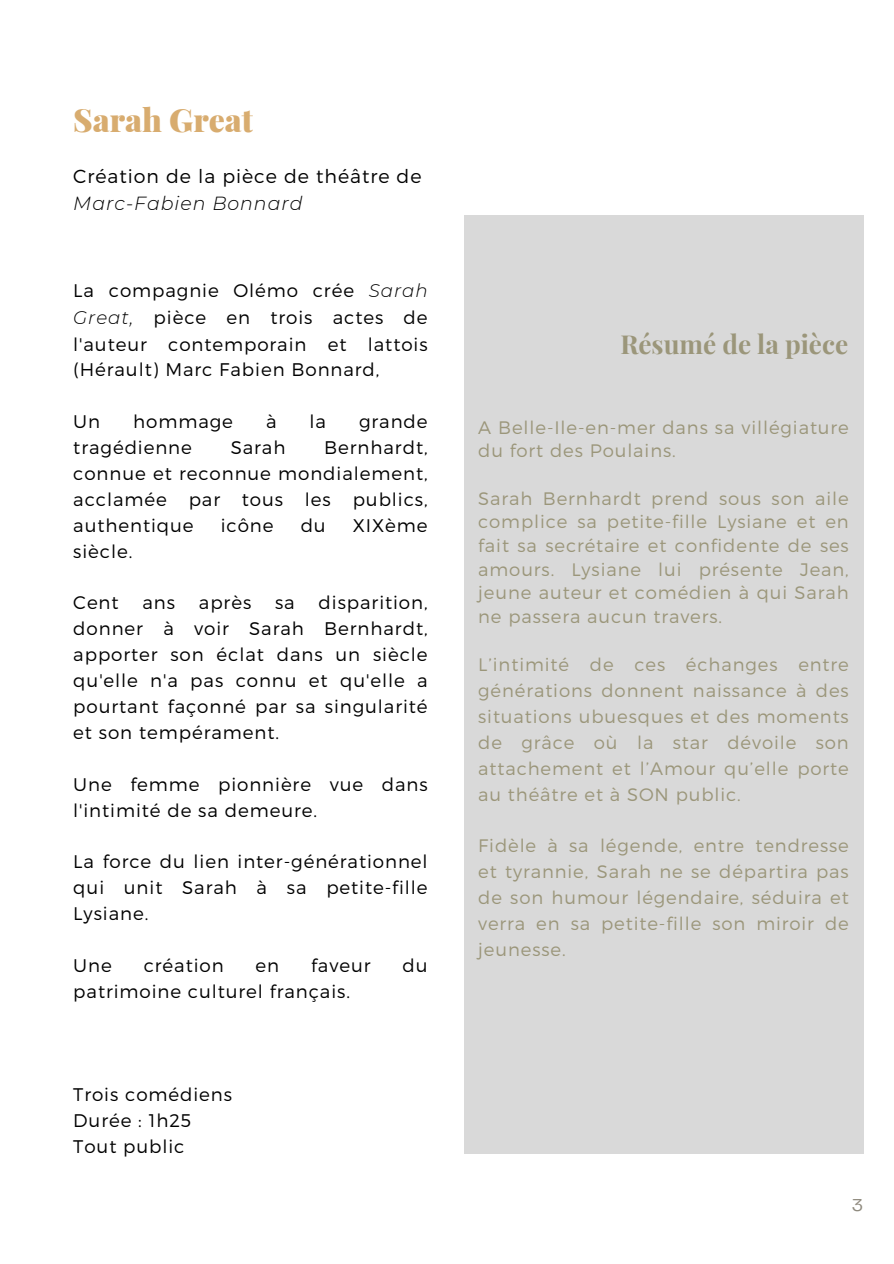
<style>
.page{position:relative;width:894px;height:1264px;background:#fff}
.page>*{position:absolute;margin:0;border:0;box-sizing:border-box;transform-origin:0 0}
.t1{font:900 31.95px "Playfair Display";color:#d8ac6f}
.t2{font:700 26.1px "Playfair Display";color:#9b967a}
.t3{font:300 18.9px "Montserrat";letter-spacing:.05em;color:#000}
.t4{font:italic 300 18.9px "Montserrat";letter-spacing:.05em;color:#000}
.t5{font:300 18.3px/25.8px "Montserrat";letter-spacing:.05em;color:#000;text-align:justify}
.t6{font:300 18px/25.8px "Montserrat";letter-spacing:.05em;color:#9b967a;text-align:justify}
.t7{font:18px "Telegraf";color:#8f8a7e}
.s1{font-style:italic}
</style>
<div class="page">
<div style="left:464px;top:652px;width:399px;height:501px;background:#d9d9d9"></div>
<div style="left:464px;top:215px;width:399px;height:501px;background:#d9d9d9"></div>
<h1 class="t1" style="left:73px;top:97px;width:181px">Sarah Great</h1>
<p class="t3" style="left:73px;top:164px;width:350px">Création de la pièce de théâtre de</p>
<p class="t4" style="left:73px;top:192px;width:231px">Marc-Fabien Bonnard</p>
<p class="t5" style="left:73px;top:276px;width:356px;line-height:26.7px">La compagnie Olémo crée <span class="s1">Sarah Great,</span> pièce en trois actes de l'auteur contemporain et lattois (Hérault) Marc Fabien Bonnard,</p>
<p class="t5" style="left:73px;top:408px;width:28px">Un</p>
<p class="t5" style="left:133px;top:408px;width:101px">hommage</p>
<p class="t5" style="left:266px;top:408px;width:12px">à</p>
<p class="t5" style="left:309px;top:408px;width:18px">la</p>
<p class="t5" style="left:359px;top:408px;width:70px">grande</p>
<p class="t5" style="left:73px;top:434px;width:120px">tragédienne</p>
<p class="t5" style="left:231px;top:434px;width:56px">Sarah</p>
<p class="t5" style="left:73px;top:434px;width:356px;text-indent:251px">Bernhardt, connue et reconnue mondialement, acclamée par tous les publics, authentique</p>
<p class="t5" style="left:221px;top:511px;width:54px">icône</p>
<p class="t5" style="left:300px;top:511px;width:27px">du</p>
<p class="t5" style="left:353px;top:511px;width:76px">XIXème</p>
<p class="t5" style="left:73px;top:537px;width:61px">siècle.</p>
<p class="t5" style="left:73px;top:589px;width:47px">Cent</p>
<p class="t5" style="left:142px;top:589px;width:34px">ans</p>
<p class="t5" style="left:199px;top:589px;width:54px">après</p>
<p class="t5" style="left:275px;top:589px;width:21px">sa</p>
<p class="t5" style="left:73px;top:589px;width:356px;text-indent:245px">disparition, donner à voir Sarah Bernhardt, apporter son éclat dans un siècle qu'elle n'a pas connu et qu'elle a pourtant façonné par sa singularité et son tempérament.</p>
<p class="t5" style="left:73px;top:770px;width:356px">Une femme pionnière vue dans l'intimité de sa demeure.</p>
<p class="t5" style="left:73px;top:848px;width:356px">La force du lien inter-générationnel qui unit Sarah à sa petite-fille Lysiane.</p>
<p class="t5" style="left:73px;top:951px;width:40px">Une</p>
<p class="t5" style="left:144px;top:951px;width:81px">création</p>
<p class="t5" style="left:255px;top:951px;width:25px">en</p>
<p class="t5" style="left:311px;top:951px;width:61px">faveur</p>
<p class="t5" style="left:402px;top:951px;width:27px">du</p>
<p class="t5" style="left:73px;top:977px;width:278px">patrimoine culturel français.</p>
<p class="t5" style="left:73px;top:1080px;width:160px;text-align:left">Trois comédiens<br>Durée : 1h25<br>Tout public</p>
<h2 class="t2" style="left:620px;top:326px;width:229px">Résumé de la pièce</h2>
<p class="t6" style="left:478px;top:414px;width:372px;line-height:23.7px">A Belle-Ile-en-mer dans sa villégiature du fort des Poulains.</p>
<p class="t6" style="left:478px;top:485px;width:372px;line-height:23.7px">Sarah Bernhardt prend sous son aile complice sa petite-fille Lysiane et en fait sa secrétaire et confidente de ses amours. Lysiane lui présente Jean, jeune auteur et comédien à qui Sarah ne passera aucun travers.</p>
<p class="t6" style="left:478px;top:651px;width:372px">L’intimité de ces échanges entre générations donnent naissance à des situations ubuesques et des moments de grâce où la star dévoile son attachement et l’Amour qu’elle porte au théâtre et à SON public.</p>
<p class="t6" style="left:478px;top:832px;width:372px">Fidèle à sa légende, entre tendresse et tyrannie, Sarah ne se départira pas de son humour légendaire, séduira et verra en sa petite-fille son miroir de jeunesse.</p>
<p class="t7" style="left:851px;top:1197px;width:13px">3</p>
</div>
